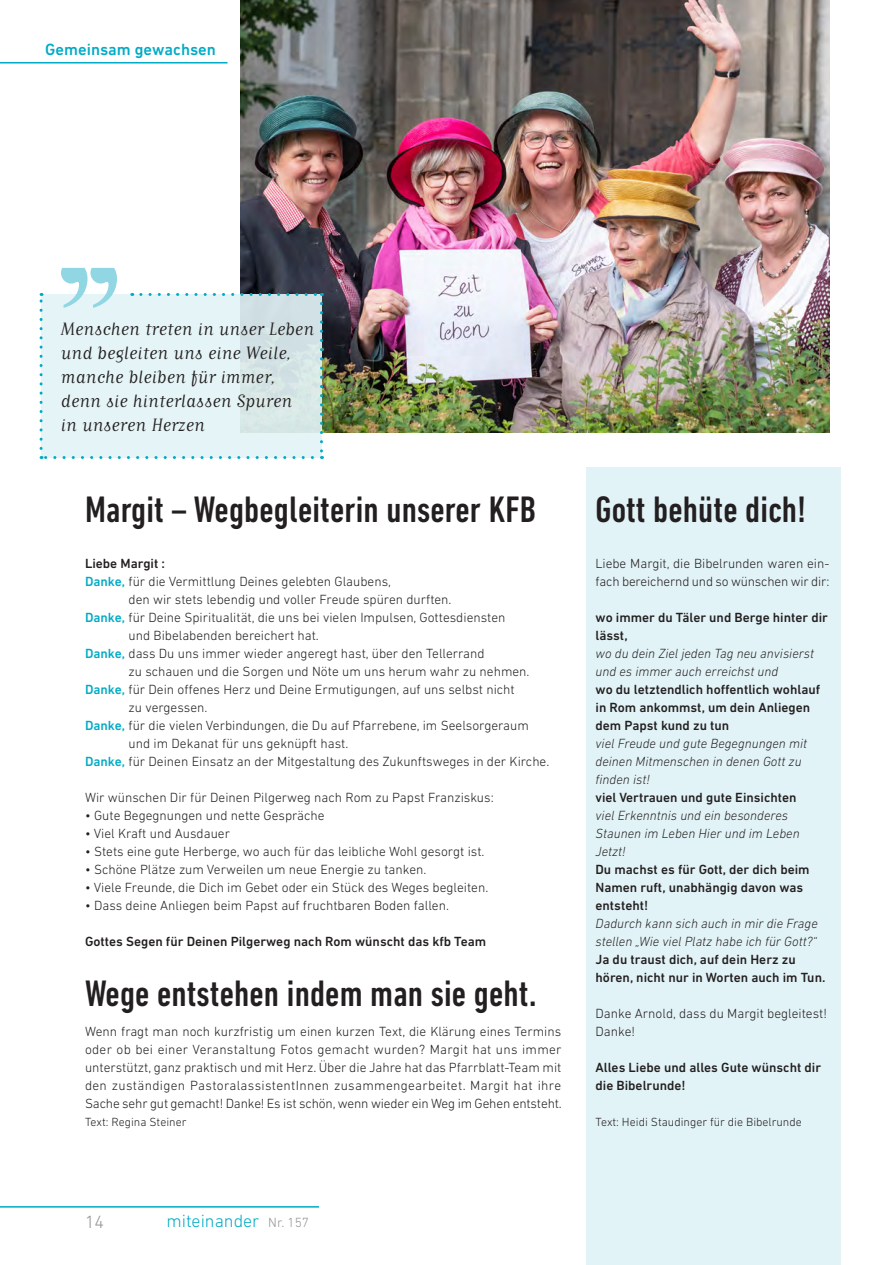
<style>
.page{position:relative;width:894px;height:1265px;background:#fff}
.page>*{position:absolute;margin:0;border:0;box-sizing:border-box;transform-origin:0 0}
.t1{font:500 condensed 37.5px "DIN Next LT Pro";letter-spacing:.005em;color:#231f20}
.t2{font:21px/24px "Matrix Script";color:#231f20}
.t3{font:300 18px "DIN Next LT Pro";color:#00abc5}
.t4{font:300 18px "DIN Next LT Pro";color:#939598}
.t5{font:500 16.5px "DIN Next LT Pro";color:#00abc5}
.t6{font:300 13.5px/18px "DIN Next LT Pro";color:#231f20}
.t7{font:500 13.5px/18px "DIN Next LT Pro";color:#231f20}
.t8{font:italic 300 13.5px/18px "DIN Next LT Pro";color:#231f20}
.t9{font:300 12px "DIN Next LT Pro";color:#231f20}
.s1{font-weight:500;color:#00abc5}
.s2{font-size:13.5px;color:#939598}
</style>
<div class="page">
<div style="left:586px;top:468px;width:254px;height:797px;background:#e2f3f7"></div>
<img style="left:241px;top:0;width:588px;height:432px">
<div style="left:41px;top:294px;width:280px;height:163px;background:linear-gradient(to right,#e8f9fc,#d8e8e9)"></div>
<hr style="left:0;top:1206px;width:319px;height:1px;background:#00abc5">
<hr style="left:0;top:62px;width:227px;height:1px;background:#00abc5">
<svg style="left:61px;top:268px;width:56px;height:40px"></svg>
<svg style="left:141px;top:293px;width:181px;height:3px"></svg>
<svg style="left:320px;top:303px;width:3px;height:156px"></svg>
<svg style="left:41px;top:456px;width:271px;height:3px"></svg>
<svg style="left:40px;top:293px;width:3px;height:155px"></svg>
<p class="t5" style="left:45px;top:40px;width:172px">Gemeinsam gewachsen</p>
<h2 class="t2" style="left:61px;top:317px;width:255px">Menschen treten in unser Leben und begleiten uns eine Weile, manche bleiben für immer, denn sie hinterlassen Spuren<br>in unseren Herzen</h2>
<h1 class="t1" style="left:85px;top:488px;width:452px">Margit – Wegbegleiterin unserer KFB</h1>
<p class="t7" style="left:85px;top:554px;width:82px">Liebe Margit :</p>
<p class="t6" style="left:85px;top:572px;width:307px"><span class="s1">Danke,</span> für die Vermittlung Deines gelebten Glaubens,</p>
<p class="t6" style="left:128px;top:590px;width:324px">den wir stets lebendig und voller Freude spüren durften.</p>
<p class="t6" style="left:85px;top:608px;width:422px"><span class="s1">Danke,</span> für Deine Spiritualität, die uns bei vielen Impulsen, Gottesdiensten</p>
<p class="t6" style="left:128px;top:626px;width:192px">und Bibelabenden bereichert hat.</p>
<p class="t6" style="left:85px;top:644px;width:401px"><span class="s1">Danke,</span> dass Du uns immer wieder angeregt hast, über den Tellerrand</p>
<p class="t6" style="left:128px;top:662px;width:402px">zu schauen und die Sorgen und Nöte um uns herum wahr zu nehmen.</p>
<p class="t6" style="left:85px;top:680px;width:431px"><span class="s1">Danke,</span> für Dein offenes Herz und Deine Ermutigungen, auf uns selbst nicht</p>
<p class="t6" style="left:128px;top:698px;width:80px">zu vergessen.</p>
<p class="t6" style="left:85px;top:716px;width:445px"><span class="s1">Danke,</span> für die vielen Verbindungen, die Du auf Pfarrebene, im Seelsorgeraum</p>
<p class="t6" style="left:128px;top:734px;width:221px">und im Dekanat für uns geknüpft hast.</p>
<p class="t6" style="left:85px;top:752px;width:466px"><span class="s1">Danke,</span> für Deinen Einsatz an der Mitgestaltung des Zukunftsweges in der Kirche.</p>
<p class="t6" style="left:85px;top:788px;width:410px">Wir wünschen Dir für Deinen Pilgerweg nach Rom zu Papst Franziskus:</p>
<p class="t6" style="left:85px;top:806px;width:241px">• Gute Begegnungen und nette Gespräche</p>
<p class="t6" style="left:85px;top:824px;width:146px">• Viel Kraft und Ausdauer</p>
<p class="t6" style="left:85px;top:842px;width:401px">• Stets eine gute Herberge, wo auch für das leibliche Wohl gesorgt ist.</p>
<p class="t6" style="left:85px;top:860px;width:343px">• Schöne Plätze zum Verweilen um neue Energie zu tanken.</p>
<p class="t6" style="left:85px;top:878px;width:405px">• Viele Freunde, die Dich im Gebet oder ein Stück des Weges begleiten.</p>
<p class="t6" style="left:85px;top:896px;width:365px">• Dass deine Anliegen beim Papst auf fruchtbaren Boden fallen.</p>
<p class="t7" style="left:85px;top:932px;width:403px">Gottes Segen für Deinen Pilgerweg nach Rom wünscht das kfb Team</p>
<h1 class="t1" style="left:85px;top:972px;width:453px">Wege entstehen indem man sie geht.</h1>
<p class="t6" style="left:85px;top:1022px;width:478px;text-align:justify">Wenn fragt man noch kurzfristig um einen kurzen Text, die Klärung eines Termins oder ob bei einer Veranstaltung Fotos gemacht wurden? Margit hat uns immer unterstützt, ganz praktisch und mit Herz. Über die Jahre hat das Pfarrblatt-Team mit den zuständigen PastoralassistentInnen zusammengearbeitet. Margit hat ihre Sache sehr gut gemacht! Danke! Es ist schön, wenn wieder ein Weg im Gehen entsteht.</p>
<p class="t9" style="left:85px;top:1115px;width:103px">Text: Regina Steiner</p>
<h1 class="t1" style="left:595px;top:488px;width:212px">Gott behüte dich!</h1>
<p class="t6" style="left:595px;top:554px;width:235px">Liebe Margit, die Bibelrunden waren ein&shy;fach bereichernd und so wünschen wir dir:</p>
<p class="t7" style="left:595px;top:608px;width:234px">wo immer du Täler und Berge hinter dir lässt,</p>
<p class="t8" style="left:595px;top:644px;width:220px">wo du dein Ziel jeden Tag neu anvisierst und es immer auch erreichst und</p>
<p class="t7" style="left:595px;top:680px;width:226px">wo du letztendlich hoffentlich wohlauf in Rom ankommst, um dein Anliegen dem Papst kund zu tun</p>
<p class="t8" style="left:595px;top:734px;width:213px">viel Freude und gute Begegnungen mit deinen Mitmenschen in denen Gott zu finden ist!</p>
<p class="t7" style="left:595px;top:788px;width:203px">viel Vertrauen und gute Einsichten</p>
<p class="t8" style="left:595px;top:806px;width:206px">viel Erkenntnis und ein besonderes<br>Staunen im Leben Hier und im Leben<br>Jetzt!</p>
<p class="t7" style="left:595px;top:860px;width:215px">Du machst es für Gott, der dich beim<br>Namen ruft, unabhängig davon was entsteht!</p>
<p class="t8" style="left:595px;top:914px;width:224px">Dadurch kann sich auch in mir die Frage stellen „Wie viel Platz habe ich für Gott?“</p>
<p class="t7" style="left:595px;top:950px;width:231px">Ja du traust dich, auf dein Herz zu hören, nicht nur in Worten auch im Tun.</p>
<p class="t6" style="left:595px;top:1004px;width:233px">Danke Arnold, dass du Margit begleitest!<br>Danke!</p>
<p class="t7" style="left:595px;top:1058px;width:227px">Alles Liebe und alles Gute wünscht dir die Bibelrunde!</p>
<p class="t9" style="left:595px;top:1115px;width:208px">Text: Heidi Staudinger für die Bibelrunde</p>
<h3 class="t4" style="left:85px;top:1211px;width:21px">14</h3>
<h3 class="t3" style="left:166px;top:1210px;width:144px">miteinander <span class="s2">Nr. 157</span></h3>
</div>
